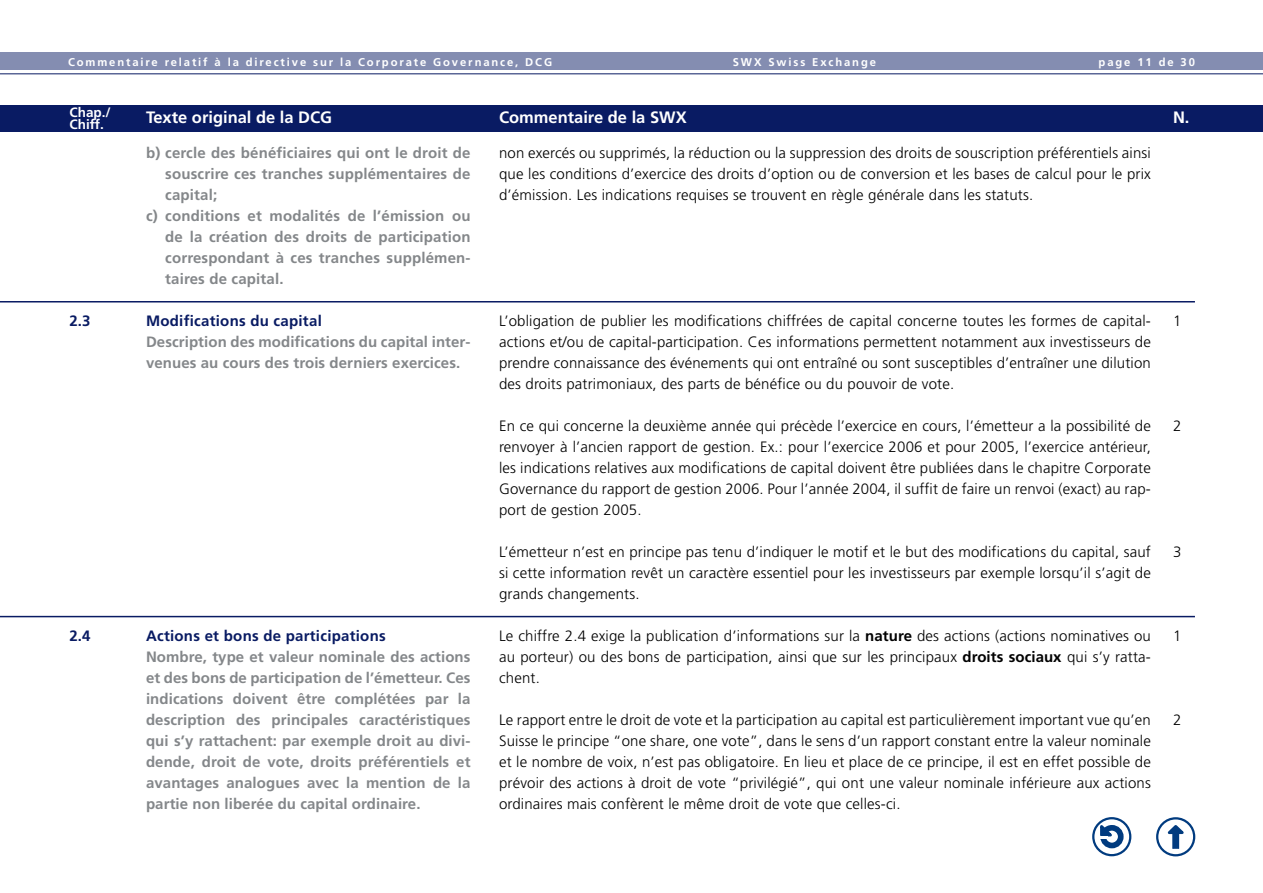
<style>
.page{position:relative;width:1263px;height:893px;background:#fff}
.page>*{position:absolute;margin:0;border:0;box-sizing:border-box;transform-origin:0 0}
.t1{font:700 16.5px "Frutiger LT";color:#fff}
.t2{font:300 15px/21px "Frutiger LT";letter-spacing:.01em;color:#000;text-align:justify}
.t3{font:700 15px/21px "Frutiger LT";letter-spacing:.01em;color:#84878a}
.t4{font:700 15px "Frutiger LT";letter-spacing:.015em;color:#091b63}
.t5{font:700 13.5px/12px "Frutiger LT";color:#fff}
.t6{font:700 11.25px "Frutiger LT";letter-spacing:.165em;color:#fff}
.s1{font-weight:700}
</style>
<div class="page">
<div style="left:0;top:105px;width:1263px;height:26px;background:#091b63"></div>
<div style="left:1173px;top:832px;width:6px;height:16px;background:#013b7f"></div>
<svg style="left:1165px;top:822px;width:24px;height:15px"></svg>
<div style="left:1156px;top:817px;width:39px;height:39px;border:2px solid #013b7f;border-radius:50%"></div>
<div style="left:1092px;top:817px;width:39px;height:39px;border:2px solid #013b7f;border-radius:50%"></div>
<svg style="left:1097px;top:820px;width:29px;height:31px"></svg>
<div style="left:0;top:53px;width:1263px;height:17px;background:#848db1"></div>
<hr style="left:0;top:73px;width:1263px;height:1px;background:#091b63">
<hr style="left:0;top:301px;width:1195px;height:1px;background:#091b63">
<hr style="left:0;top:616px;width:1195px;height:1px;background:#091b63">
<p class="t6" style="left:68px;top:58px;width:486px">Commentaire relatif à la directive sur la Corporate Governance, DCG</p>
<p class="t6" style="left:733px;top:58px;width:145px">SWX Swiss Exchange</p>
<p class="t6" style="left:1099px;top:58px;width:98px">page 11 de 30</p>
<p class="t5" style="left:70px;top:107px;width:43px">Chap./<br>Chiff.</p>
<p class="t1" style="left:146px;top:111px;width:188px">Texte original de la DCG</p>
<p class="t1" style="left:499px;top:111px;width:189px">Commentaire de la SWX</p>
<p class="t1" style="left:1173px;top:111px;width:18px">N.</p>
<p class="t4" style="left:70px;top:315px;width:22px">2.3</p>
<p class="t4" style="left:70px;top:630px;width:22px">2.4</p>
<p class="t3" style="left:146px;top:143px;width:326px">b) cercle des bénéficiaires qui ont le droit de</p>
<p class="t3" style="left:165px;top:164px;width:307px">souscrire ces tranches supplémentaires de</p>
<p class="t3" style="left:165px;top:185px;width:54px">capital;</p>
<p class="t3" style="left:146px;top:206px;width:326px">c) conditions et modalités de l’émission ou</p>
<p class="t3" style="left:165px;top:227px;width:307px">de la création des droits de participation</p>
<p class="t3" style="left:165px;top:248px;width:307px">correspondant à ces tranches supplémen-</p>
<p class="t3" style="left:165px;top:269px;width:120px">taires de capital.</p>
<p class="t4" style="left:146px;top:315px;width:177px">Modifications du capital</p>
<p class="t3" style="left:146px;top:332px;width:326px">Description des modifications du capital inter&shy;venues au cours des trois derniers exercices.</p>
<p class="t4" style="left:146px;top:630px;width:241px">Actions et bons de participations</p>
<p class="t3" style="left:146px;top:647px;width:326px;text-align:justify">Nombre, type et valeur nominale des actions et des bons de participation de l’émetteur. Ces indications doivent être complétées par la description des principales caractéristiques qui s’y rattachent: par exemple droit au divi&shy;dende, droit de vote, droits préférentiels et avantages analogues avec la mention de la partie non liberée du capital ordinaire.</p>
<p class="t2" style="left:499px;top:143px;width:653px">non exercés ou supprimés, la réduction ou la suppression des droits de souscription préférentiels ainsi que les conditions d’exercice des droits d’option ou de conversion et les bases de calcul pour le prix d’émission. Les indications requises se trouvent en règle générale dans les statuts.</p>
<p class="t2" style="left:499px;top:311px;width:653px">L’obligation de publier les modifications chiffrées de capital concerne toutes les formes de capital&shy;actions et/ou de capital-participation. Ces informations permettent notamment aux investisseurs de prendre connaissance des événements qui ont entraîné ou sont susceptibles d’entraîner une dilution des droits patrimoniaux, des parts de bénéfice ou du pouvoir de vote.</p>
<p class="t2" style="left:499px;top:416px;width:653px">En ce qui concerne la deuxième année qui précède l’exercice en cours, l’émetteur a la possibilité de renvoyer à l’ancien rapport de gestion. Ex.: pour l’exercice 2006 et pour 2005, l’exercice antérieur, les indications relatives aux modifications de capital doivent être publiées dans le chapitre Corporate Governance du rapport de gestion 2006. Pour l’année 2004, il suffit de faire un renvoi (exact) au rap&shy;port de gestion 2005.</p>
<p class="t2" style="left:499px;top:542px;width:653px">L’émetteur n’est en principe pas tenu d’indiquer le motif et le but des modifications du capital, sauf si cette information revêt un caractère essentiel pour les investisseurs par exemple lorsqu’il s’agit de grands changements.</p>
<p class="t2" style="left:499px;top:626px;width:653px">Le chiffre 2.4 exige la publication d’informations sur la <span class="s1">nature</span> des actions (actions nominatives ou au porteur) ou des bons de participation, ainsi que sur les principaux <span class="s1">droits sociaux</span> qui s’y ratta&shy;chent.</p>
<p class="t2" style="left:499px;top:710px;width:653px">Le rapport entre le droit de vote et la participation au capital est particulièrement important vue qu’en Suisse le principe “one share, one vote”, dans le sens d’un rapport constant entre la valeur nominale et le nombre de voix, n’est pas obligatoire. En lieu et place de ce principe, il est en effet possible de prévoir des actions à droit de vote “privilégié”, qui ont une valeur nominale inférieure aux actions ordinaires mais confèrent le même droit de vote que celles-ci.</p>
<p class="t2" style="left:1173px;top:311px;width:10px">1</p>
<p class="t2" style="left:1173px;top:416px;width:10px">2</p>
<p class="t2" style="left:1173px;top:542px;width:10px">3</p>
<p class="t2" style="left:1173px;top:626px;width:10px">1</p>
<p class="t2" style="left:1173px;top:710px;width:10px">2</p>
</div>
